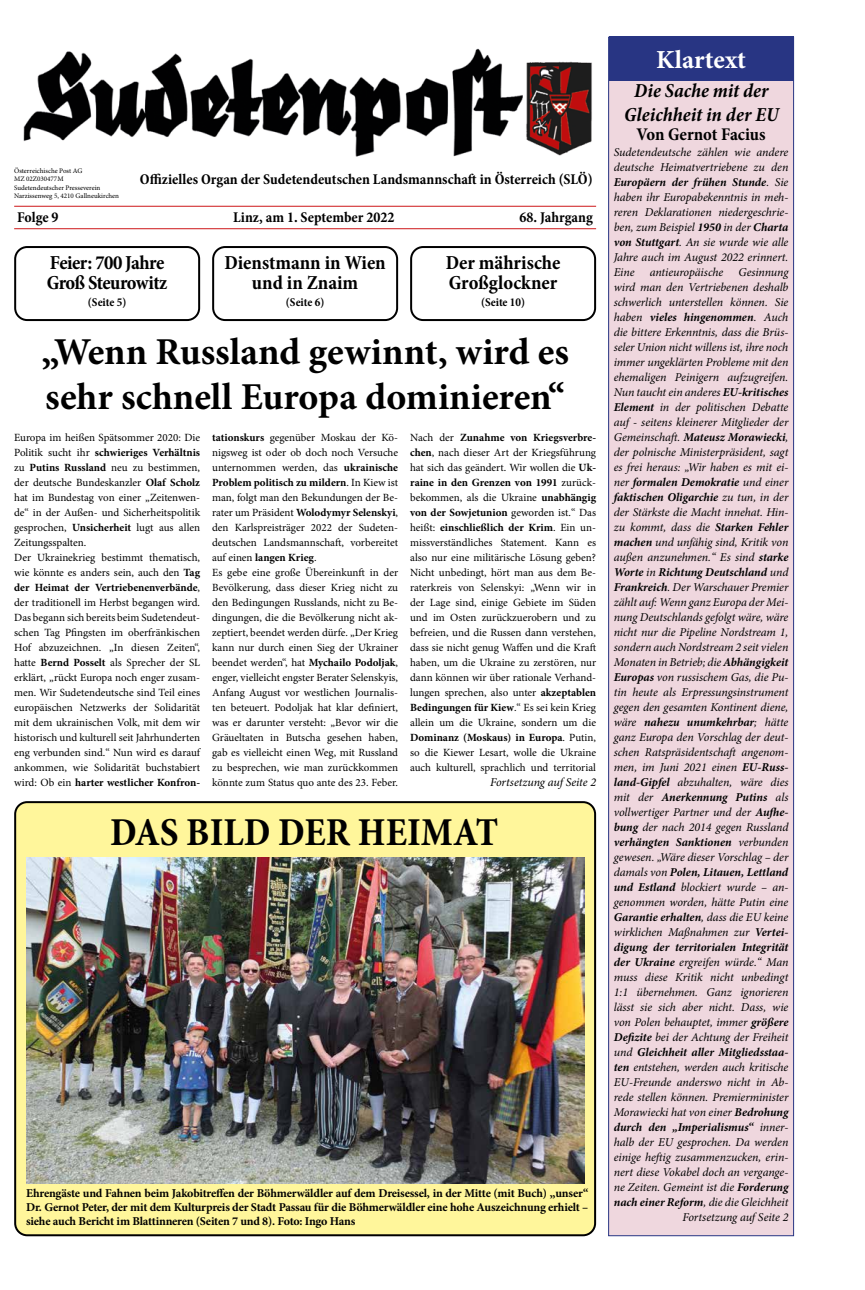
<style>
.page{position:relative;width:865px;height:1290px;background:#fff}
.page>*{position:absolute;margin:0;border:0;box-sizing:border-box;transform-origin:0 0}
.t1{font:700 condensed 40px "Minion Pro";color:#000}
.t2{font:700 38px/45px "Minion Pro";color:#000}
.t3{font:700 26px "Minion Pro";color:#fff}
.t4{font:700 condensed 20px/20px "Minion Pro";letter-spacing:-.005em;color:#000;text-align:center}
.t5{font:italic 700 condensed 20px/24px "Minion Pro";color:#000;text-align:center}
.t6{font:700 condensed 20px/20px "Minion Pro";letter-spacing:-.03em;color:#000}
.t7{font:700 condensed 18px "Minion Pro";letter-spacing:-.005em;color:#000}
.t8{font:700 condensed 15px "Minion Pro";color:#000}
.t9{font:italic 12px/15px "Minion Pro";letter-spacing:-.005em;color:#000;text-align:justify}
.t10{font:700 12px/14.4px "Minion Pro";letter-spacing:-.02em;color:#000;text-align:justify}
.t11{font:700 condensed 12px "Minion Pro";letter-spacing:-.005em;color:#000}
.t12{font:11px/15px "Minion Pro";color:#000}
.t13{font:7px/8.4px "Minion Pro";color:#000}
.s1{font-weight:700}
</style>
<div class="page">
<img style="left:23px;top:48px;width:569px;height:109px">
<hr style="left:14px;top:206px;width:582px;height:1px;background:#cd1719">
<hr style="left:14px;top:228px;width:582px;height:1px;background:#cd1719">
<div style="left:410px;top:246px;width:186px;height:75px;border:2px solid #000;border-radius:12px"></div>
<div style="left:212px;top:246px;width:186px;height:75px;border:2px solid #000;border-radius:12px"></div>
<div style="left:14px;top:246px;width:186px;height:75px;border:2px solid #000;border-radius:12px"></div>
<div style="left:15px;top:802px;width:580px;height:433px;background:#fff69b;border-radius:12px"></div>
<div style="left:14px;top:801px;width:582px;height:435px;border:2px solid #000;border-radius:12px"></div>
<img style="left:26px;top:857px;width:558px;height:326px">
<div style="left:608px;top:37px;width:186px;height:1199px;background:#efd7de;border:1px solid #283583"></div>
<div style="left:608px;top:36px;width:185px;height:44px;background:#283583"></div>
<p class="t13" style="left:14px;top:167px;width:106px">Österreichische Post AG<br>MZ 02Z030477M<br>Sudetendeutscher Presseverein<br>Narzissenweg 5, 4210 Gallneukirchen</p>
<h3 class="t8" style="left:140px;top:169px;width:454px">Offizielles Organ der Sudetendeutschen Landsmannschaft in Österreich (SLÖ)</h3>
<h3 class="t8" style="left:17px;top:207px;width:43px">Folge 9</h3>
<h3 class="t8" style="left:233px;top:207px;width:163px">Linz, am 1. September 2022</h3>
<h3 class="t8" style="left:519px;top:207px;width:75px">68. Jahrgang</h3>
<h3 class="t6" style="left:47px;top:252px;width:122px">Feier: 700 Jahre<br>Groß Steurowitz</h3>
<h3 class="t4" style="left:224px;top:252px;width:163px">Dienstmann in Wien und in Znaim</h3>
<h3 class="t4" style="left:445px;top:252px;width:116px;text-align:left">Der mährische<br>Großglockner</h3>
<p class="t11" style="left:88px;top:294px;width:40px">(Seite 5)</p>
<p class="t11" style="left:286px;top:294px;width:40px">(Seite 6)</p>
<p class="t11" style="left:481px;top:294px;width:45px">(Seite 10)</p>
<h2 class="t2" style="left:41px;top:329px;width:529px">„Wenn Russland gewinnt, wird es sehr schnell Europa dominieren“</h2>
<p class="t12" style="left:14px;top:430px;width:187px">Europa im heißen Spätsommer 2020: Die Politik sucht ihr <span class="s1">schwieriges Verhältnis </span>zu <span class="s1">Putins Russland</span> neu zu bestimmen, der deutsche Bundeskanzler <span class="s1">Olaf Scholz </span>hat im Bundestag von einer „Zeitenwen&shy;de“ in der Außen- und Sicherheitspolitik gesprochen, <span class="s1">Unsicherheit</span> lugt aus allen Zeitungsspalten.<br>Der Ukrainekrieg bestimmt thematisch, wie könnte es anders sein, auch den <span class="s1">Tag der Heimat der Vertriebenenverbände</span>, der traditionell im Herbst begangen wird.<br>Das begann sich bereits beim Sudetendeut&shy;schen Tag Pfingsten im oberfränkischen Hof abzuzeichnen. „In diesen Zeiten“, hatte <span class="s1">Bernd Posselt</span> als Sprecher der SL erklärt, „rückt Europa noch enger zusam&shy;men. Wir Sudetendeutsche sind Teil eines europäischen Netzwerks der Solidarität mit dem ukrainischen Volk, mit dem wir historisch und kulturell seit Jahrhunderten eng verbunden sind.“ Nun wird es darauf ankommen, wie Solidarität buchstabiert wird: Ob ein <span class="s1">harter westlicher Konfron-</span></p>
<p class="t12" style="left:212px;top:430px;width:187px"><span class="s1">tationskurs</span> gegenüber Moskau der Kö&shy;nigsweg ist oder ob doch noch Versuche unternommen werden, das <span class="s1">ukrainische Problem politisch zu mildern</span>. In Kiew ist man, folgt man den Bekundungen der Be&shy;rater um Präsident <span class="s1">Wolodymyr Selenskyi</span>, den Karlspreisträger 2022 der Sudeten&shy;deutschen Landsmannschaft, vorbereitet auf einen <span class="s1">langen Krieg</span>.<br>Es gebe eine große Übereinkunft in der Bevölkerung, dass dieser Krieg nicht zu den Bedingungen Russlands, nicht zu Be&shy;dingungen, die die Bevölkerung nicht ak&shy;zeptiert, beendet werden dürfe. „Der Krieg kann nur durch einen Sieg der Ukrainer beendet werden“, hat <span class="s1">Mychailo Podoljak</span>, enger, vielleicht engster Berater Selenskyis, Anfang August vor westlichen Journalis&shy;ten beteuert. Podoljak hat klar definiert, was er darunter versteht: „Bevor wir die Gräueltaten in Butscha gesehen haben, gab es vielleicht einen Weg, mit Russland zu besprechen, wie man zurückkommen könnte zum Status quo ante des 23. Feber.</p>
<p class="t12" style="left:410px;top:430px;width:187px;text-align:justify">Nach der <span class="s1">Zunahme von Kriegsverbre&shy;chen</span>, nach dieser Art der Kriegsführung hat sich das geändert. Wir wollen die <span class="s1">Uk&shy;raine in den Grenzen von 1991</span> zurück&shy;bekommen, als die Ukraine <span class="s1">unabhängig von der Sowjetunion</span> geworden ist.“ Das heißt: <span class="s1">einschließlich der Krim</span>. Ein un&shy;missverständliches Statement. Kann es also nur eine militärische Lösung geben?<br>Nicht unbedingt, hört man aus dem Be&shy;raterkreis von Selenskyi: „Wenn wir in der Lage sind, einige Gebiete im Süden und im Osten zurückzuerobern und zu befreien, und die Russen dann verstehen, dass sie nicht genug Waffen und die Kraft haben, um die Ukraine zu zerstören, nur dann können wir über rationale Verhand&shy;lungen sprechen, also unter <span class="s1">akzeptablen Bedingungen für Kiew</span>.“ Es sei kein Krieg allein um die Ukraine, sondern um die <span class="s1">Dominanz (Moskaus) in Europa</span>. Putin, so die Kiewer Lesart, wolle die Ukraine auch kulturell, sprachlich und territorial</p>
<p class="t9" style="left:490px;top:775px;width:107px">Fortsetzung auf Seite 2</p>
<h1 class="t1" style="left:110px;top:805px;width:390px">DAS BILD DER HEIMAT</h1>
<p class="t10" style="left:26px;top:1185px;width:564px">Ehrengäste und Fahnen beim Jakobitreffen der Böhmerwäldler auf dem Dreisessel, in der Mitte (mit Buch) ,,unser“ Dr. Gernot Peter, der mit dem Kulturpreis der Stadt Passau für die Böhmerwäldler eine hohe Auszeichnung erhielt – siehe auch Bericht im Blattinneren (Seiten 7 und 8). Foto: Ingo Hans</p>
<h3 class="t3" style="left:656px;top:41px;width:91px">Klartext</h3>
<h3 class="t5" style="left:624px;top:79px;width:156px">Die Sache mit der<br>Gleichheit in der EU</h3>
<h3 class="t7" style="left:636px;top:122px;width:131px">Von Gernot Facius</h3>
<p class="t9" style="left:613px;top:145px;width:176px">Sudetendeutsche zählen wie andere deutsche Heimatvertriebene zu den <span class="s1">Europäern der frühen Stunde</span>. Sie haben ihr Europabekenntnis in meh&shy;reren Deklarationen niedergeschrie&shy;ben, zum Beispiel <span class="s1">1950</span> in der <span class="s1">Charta von Stuttgart</span>. An sie wurde wie alle Jahre auch im August 2022 erinnert.<br>Eine</p>
<p class="t9" style="left:649px;top:265px;width:75px">antieuropäische</p>
<p class="t9" style="left:613px;top:265px;width:176px;text-indent:125px">Gesinnung wird man den Vertriebenen deshalb schwerlich unterstellen können. Sie haben <span class="s1">vieles hingenommen</span>. Auch die bittere Erkenntnis, dass die Brüs&shy;seler Union nicht willens ist, ihre noch immer ungeklärten Probleme mit den ehemaligen Peinigern aufzugreifen.<br>Nun taucht ein anderes <span class="s1">EU-kritisches Element</span> in der politischen Debatte auf - seitens kleinerer Mitglieder der Gemeinschaft. <span class="s1">Mateusz Morawiecki</span>, der polnische Ministerpräsident, sagt es frei heraus: „Wir haben es mit ei&shy;ner <span class="s1">formalen Demokratie</span> und einer <span class="s1">faktischen Oligarchie</span> zu tun, in der der Stärkste die Macht innehat. Hin&shy;zu kommt, dass die <span class="s1">Starken Fehler machen</span> und unfähig sind, Kritik von außen anzunehmen.“ Es sind <span class="s1">starke Worte</span> in <span class="s1">Richtung Deutschland</span> und <span class="s1">Frankreich</span>. Der Warschauer Premier zählt auf: Wenn ganz Europa der Mei&shy;nung Deutschlands gefolgt wäre, wäre nicht nur die Pipeline Nordstream 1, sondern auch Nordstream 2 seit vielen Monaten in Betrieb; die <span class="s1">Abhängigkeit Europas</span> von russischem Gas, die Pu&shy;tin heute als Erpressungsinstrument gegen den gesamten Kontinent diene, wäre <span class="s1">nahezu unumkehrbar</span>; hätte ganz Europa den Vorschlag der deut&shy;schen Ratspräsidentschaft angenom&shy;men, im Juni 2021 einen <span class="s1">EU-Russ&shy;land-Gipfel</span> abzuhalten, wäre dies mit der <span class="s1">Anerkennung Putins</span> als vollwertiger Partner und der <span class="s1">Aufhe&shy;bung</span> der nach 2014 gegen Russland <span class="s1">verhängten Sanktionen</span> verbunden gewesen. „Wäre dieser Vorschlag – der damals von <span class="s1">Polen, Litauen, Lettland und Estland</span> blockiert wurde – an&shy;genommen worden, hätte Putin eine <span class="s1">Garantie erhalten</span>, dass die EU keine wirklichen Maßnahmen zur <span class="s1">Vertei&shy;digung der territorialen Integrität der Ukraine</span> ergreifen würde.“ Man muss diese Kritik nicht unbedingt 1:1 übernehmen. Ganz ignorieren lässt sie sich aber nicht. Dass, wie von Polen behauptet, immer <span class="s1">größere Defizite</span> bei der Achtung der Freiheit und <span class="s1">Gleichheit aller Mitgliedsstaa&shy;ten</span> entstehen, werden auch kritische EU-Freunde anderswo nicht in Ab&shy;rede stellen können. Premierminister Morawiecki hat von einer <span class="s1">Bedrohung durch den „Imperialismus“</span> inner&shy;halb der EU gesprochen. Da werden einige heftig zusammenzucken, erin&shy;nert diese Vokabel doch an vergange&shy;ne Zeiten. Gemeint ist die <span class="s1">Forderung nach einer Reform</span>, die die Gleichheit</p>
<p class="t9" style="left:682px;top:1210px;width:107px">Fortsetzung auf Seite 2</p>
</div>
